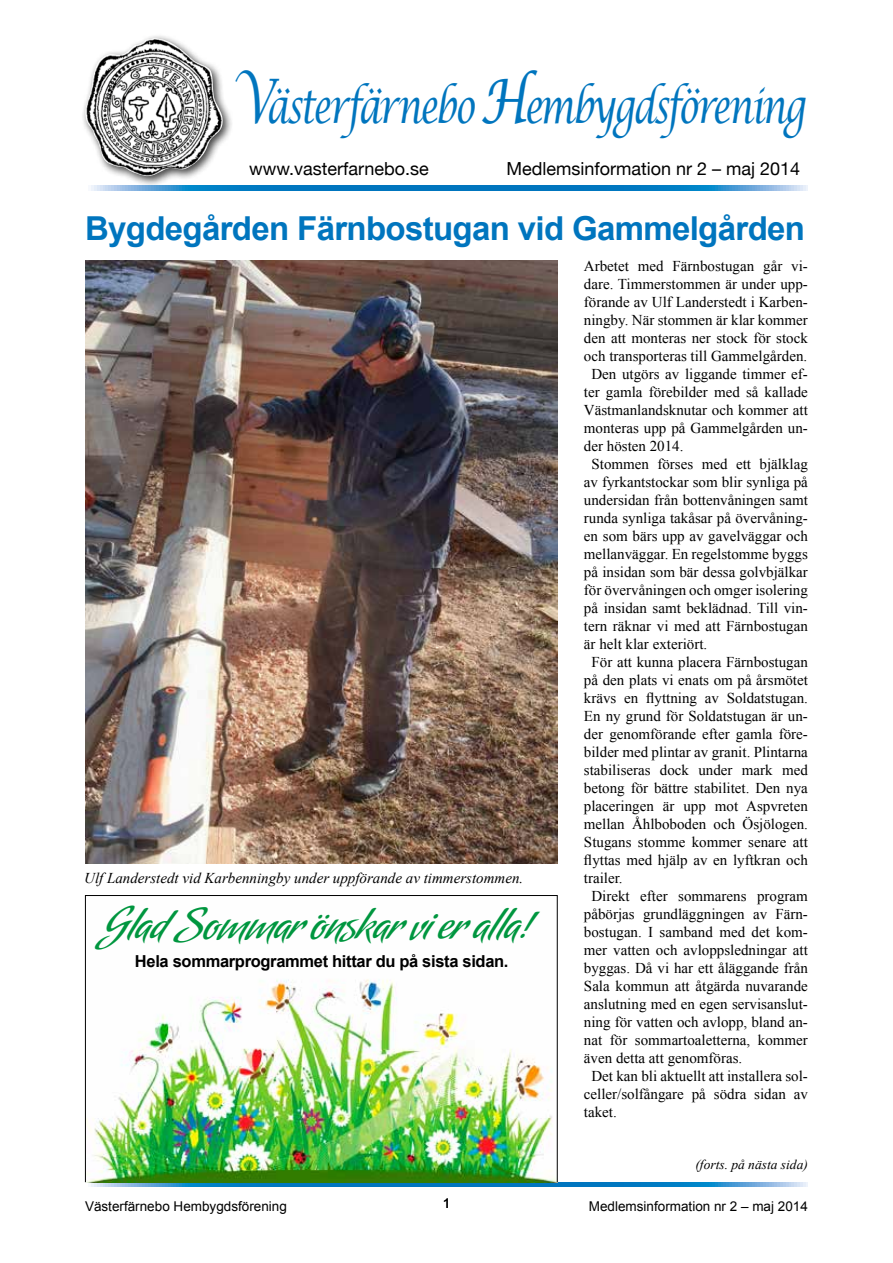
<style>
.page{position:relative;width:893px;height:1263px;background:#fff}
.page>*{position:absolute;margin:0;border:0;box-sizing:border-box;transform-origin:0 0}
.t1{font:49.5px "Amorinda Alternates";color:#00963f}
.t2{font:italic 46.5px "Lucida Calligraphy";letter-spacing:-.05em;color:#0075be;scale:.73 1}
.t3{font:700 33px "Arial";letter-spacing:-.02em;color:#0075be}
.t4{font:18px "Helvetica Neue";color:#000}
.t5{font:700 16.5px "Arial";letter-spacing:-.02em;color:#000}
.t6{font:15px "Times New Roman";color:#000}
.t7{font:italic 15px "Times New Roman";color:#000}
.t8{font:13.5px "Arial";color:#000}
.t9{font:italic 13.5px "Times New Roman";color:#000}
.s1{font-size:61.5px}
</style>
<div class="page">
<svg style="left:85px;top:1182px;width:723px;height:5px;background:#2688b0"></svg>
<img style="left:85px;top:260px;width:473px;height:603px">
<div style="left:80px;top:34px;width:154px;height:153px;background:#000;opacity:.75"></div>
<img style="left:85px;top:38px;width:138px;height:139px">
<svg style="left:85px;top:186px;width:723px;height:4px;background:#2389c9"></svg>
<img style="left:87px;top:979px;width:469px;height:201px">
<div style="left:85px;top:895px;width:473px;height:287px;border:1px solid #000"></div>
<h2 class="t2" style="left:233px;top:78px;width:786px"><span class="s1">V</span>ästerfärnebo <span class="s1">H</span>embygdsförening</h2>
<p class="t4" style="left:249px;top:155px;width:181px">www.vasterfarnebo.se</p>
<p class="t4" style="left:506px;top:155px;width:295px">Medlemsinformation nr 2 – maj 2014</p>
<h3 class="t3" style="left:85px;top:206px;width:721px">Bygdegården Färnbostugan vid Gammelgården</h3>
<p class="t7" style="left:84px;top:868px;width:441px">Ulf Landerstedt vid Karbenningby under uppförande av timmerstommen.</p>
<h1 class="t1" style="left:101px;top:898px;width:443px">Glad Sommar önskar vi er alla!</h1>
<p class="t5" style="left:135px;top:951px;width:375px">Hela sommarprogrammet hittar du på sista sidan.</p>
<p class="t6" style="left:584px;top:255px;width:225px">Arbetet med Färnbostugan går vi-</p>
<p class="t6" style="left:584px;top:273px;width:225px">dare. Timmerstommen är under upp-</p>
<p class="t6" style="left:584px;top:291px;width:225px">förande av Ulf Landerstedt i Karben-</p>
<p class="t6" style="left:584px;top:309px;width:225px">ningby. När stommen är klar kommer</p>
<p class="t6" style="left:584px;top:327px;width:225px">den att monteras ner stock för stock</p>
<p class="t6" style="left:584px;top:345px;width:225px">och transporteras till Gammelgården.</p>
<p class="t6" style="left:591px;top:363px;width:218px">Den utgörs av liggande timmer ef-</p>
<p class="t6" style="left:584px;top:381px;width:225px">ter gamla förebilder med så kallade</p>
<p class="t6" style="left:584px;top:399px;width:225px">Västmanlandsknutar och kommer att</p>
<p class="t6" style="left:584px;top:417px;width:225px">monteras upp på Gammelgården un-</p>
<p class="t6" style="left:584px;top:435px;width:101px">der hösten 2014.</p>
<p class="t6" style="left:591px;top:453px;width:218px">Stommen förses med ett bjälklag</p>
<p class="t6" style="left:584px;top:471px;width:225px">av fyrkantstockar som blir synliga på</p>
<p class="t6" style="left:584px;top:489px;width:225px">undersidan från bottenvåningen samt</p>
<p class="t6" style="left:584px;top:507px;width:225px">runda synliga takåsar på övervåning-</p>
<p class="t6" style="left:584px;top:525px;width:225px">en som bärs upp av gavelväggar och</p>
<p class="t6" style="left:584px;top:543px;width:225px">mellanväggar. En regelstomme byggs</p>
<p class="t6" style="left:584px;top:561px;width:225px">på insidan som bär dessa golvbjälkar</p>
<p class="t6" style="left:584px;top:579px;width:225px">för övervåningen och omger isolering</p>
<p class="t6" style="left:584px;top:597px;width:225px">på insidan samt beklädnad. Till vin-</p>
<p class="t6" style="left:584px;top:615px;width:225px">tern räknar vi med att Färnbostugan</p>
<p class="t6" style="left:584px;top:633px;width:125px">är helt klar exteriört.</p>
<p class="t6" style="left:591px;top:651px;width:218px">För att kunna placera Färnbostugan</p>
<p class="t6" style="left:584px;top:669px;width:225px">på den plats vi enats om på årsmötet</p>
<p class="t6" style="left:584px;top:687px;width:225px">krävs en flyttning av Soldatstugan.</p>
<p class="t6" style="left:584px;top:705px;width:225px">En ny grund för Soldatstugan är un-</p>
<p class="t6" style="left:584px;top:723px;width:225px">der genomförande efter gamla före-</p>
<p class="t6" style="left:584px;top:741px;width:225px">bilder med plintar av granit. Plintarna</p>
<p class="t6" style="left:584px;top:759px;width:225px">stabiliseras dock under mark med</p>
<p class="t6" style="left:584px;top:777px;width:225px">betong för bättre stabilitet. Den nya</p>
<p class="t6" style="left:584px;top:795px;width:225px">placeringen är upp mot Aspvreten</p>
<p class="t6" style="left:584px;top:813px;width:225px">mellan Åhlboboden och Ösjölogen.</p>
<p class="t6" style="left:584px;top:831px;width:225px">Stugans stomme kommer senare att</p>
<p class="t6" style="left:584px;top:849px;width:225px">flyttas med hjälp av en lyftkran och</p>
<p class="t6" style="left:584px;top:867px;width:40px">trailer.</p>
<p class="t6" style="left:591px;top:885px;width:218px">Direkt efter sommarens program</p>
<p class="t6" style="left:584px;top:903px;width:225px">påbörjas grundläggningen av Färn-</p>
<p class="t6" style="left:584px;top:921px;width:225px">bostugan. I samband med det kom-</p>
<p class="t6" style="left:584px;top:939px;width:225px">mer vatten och avloppsledningar att</p>
<p class="t6" style="left:584px;top:957px;width:225px">byggas. Då vi har ett åläggande från</p>
<p class="t6" style="left:584px;top:975px;width:225px">Sala kommun att åtgärda nuvarande</p>
<p class="t6" style="left:584px;top:993px;width:225px">anslutning med en egen servisanslut-</p>
<p class="t6" style="left:584px;top:1011px;width:225px">ning för vatten och avlopp, bland an-</p>
<p class="t6" style="left:584px;top:1029px;width:225px">nat för sommartoaletterna, kommer</p>
<p class="t6" style="left:584px;top:1047px;width:160px">även detta att genomföras.</p>
<p class="t6" style="left:591px;top:1065px;width:218px">Det kan bli aktuellt att installera sol-</p>
<p class="t6" style="left:584px;top:1083px;width:225px">celler/solfångare på södra sidan av</p>
<p class="t6" style="left:584px;top:1101px;width:34px">taket.</p>
<p class="t9" style="left:695px;top:1155px;width:114px">(forts. på nästa sida)</p>
<p class="t8" style="left:85px;top:1197px;width:203px">Västerfärnebo Hembygdsförening</p>
<p class="t8" style="left:443px;top:1195px;width:9px">1</p>
<p class="t8" style="left:589px;top:1197px;width:221px">Medlemsinformation nr 2 – maj 2014</p>
</div>
